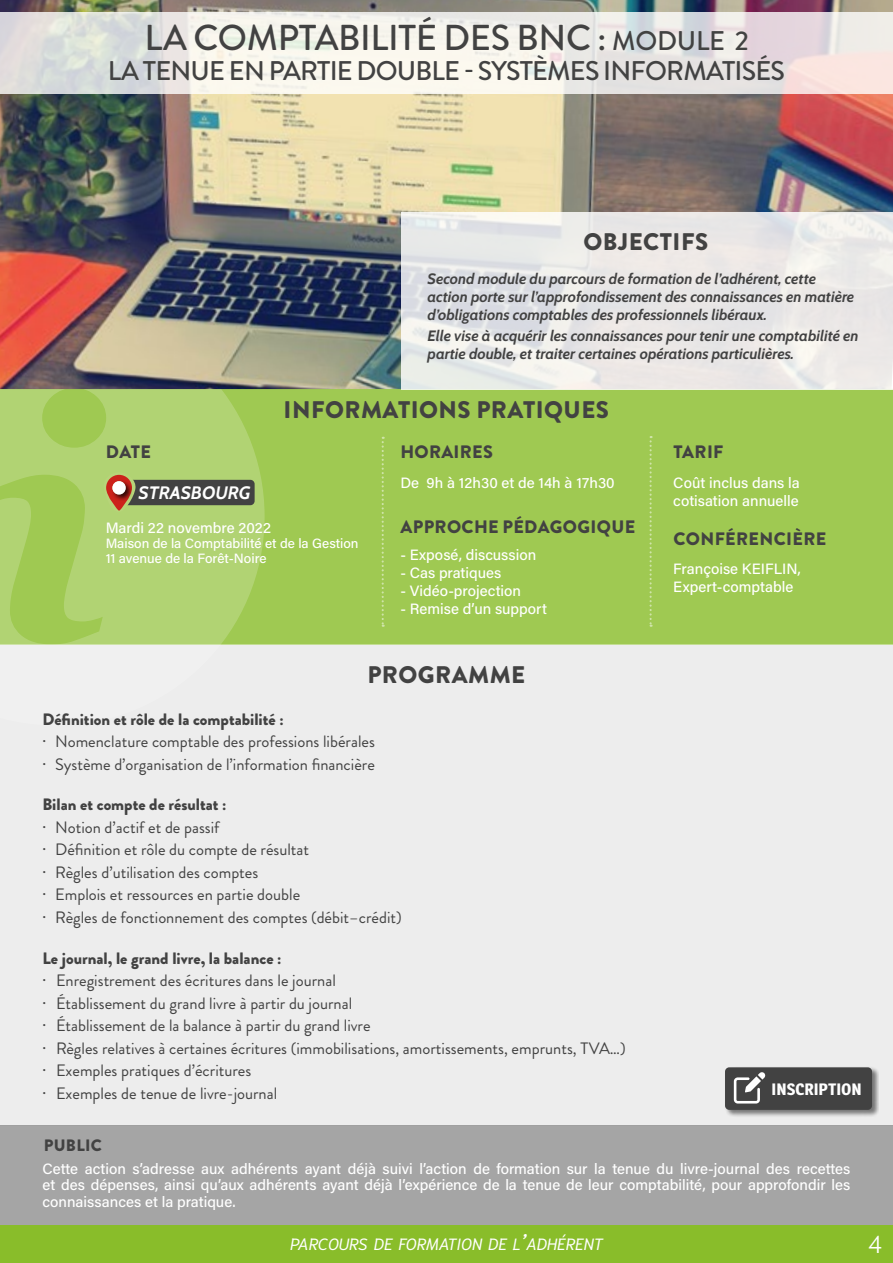
<style>
.page{position:relative;width:893px;height:1263px;background:#fff}
.page>*{position:absolute;margin:0;border:0;box-sizing:border-box;transform-origin:0 0}
.t1{font:500 36px "Brandon Grotesque";letter-spacing:-.01em;color:#424242}
.t2{font:500 27px "Brandon Grotesque";letter-spacing:-.03em;color:#424242}
.t3{font:900 24px "Brandon Grotesque";letter-spacing:.02em;color:#424242}
.t4{font:300 24px "Overpass";color:#fff}
.t5{font:900 18px "Brandon Grotesque";letter-spacing:.02em;color:#424242}
.t6{font:italic 18px "Cabin";color:#fff}
.t7{font:16.5px/22.5px "Brandon Grotesque";color:#424242}
.t8{font:900 16.5px "Brandon Grotesque";letter-spacing:.02em;color:#424242}
.t9{font:italic 16.35px "Niramit";color:#fff}
.t10{font:700 16.35px "Magra";color:#fff}
.t11{font:15px/16.5px "Acumin Variable Concept";color:#fff}
.t12{font:italic 15px/18px "Cabin";color:#424242}
.t13{font:13.5px/15px "Acumin Variable Concept";color:#fff}
.s1{font-size:27px}
.s2{font-weight:900}
.s3{font-family:"Overpass";font-weight:300}
.s4{font-size:23.25px}
</style>
<div class="page">
<div style="left:0;top:1125px;width:893px;height:100px;background:#a5a5a5"></div>
<div style="left:0;top:1225px;width:893px;height:38px;background:#89bd2a"></div>
<div style="left:265px;top:389px;width:628px;height:256px;background:#9fc952"></div>
<div style="left:0;top:645px;width:893px;height:480px;background:#ededed"></div>
<svg style="left:0;top:389px;width:265px;height:256px;background:#acd06a"></svg>
<img style="left:0;top:0;width:893px;height:389px">
<svg style="left:0;top:13px;width:893px;height:81px"></svg>
<svg style="left:401px;top:213px;width:491px;height:177px;background:#e9e8e7"></svg>
<svg style="left:649px;top:436px;width:3px;height:191px"></svg>
<svg style="left:382px;top:437px;width:2px;height:190px"></svg>
<svg style="left:103px;top:472px;width:152px;height:40px;background:#757c54"></svg>
<div style="left:111px;top:480px;width:21px;height:21px;background:#000;opacity:.75"></div>
<div style="left:112px;top:481px;width:14px;height:14px;background:#fff;border-radius:50%"></div>
<div style="left:725px;top:1067px;width:154px;height:51px;background:#000;opacity:.5"></div>
<div style="left:725px;top:1067px;width:147px;height:43px;background:#424242;border-radius:4px"></div>
<svg style="left:734px;top:1072px;width:31px;height:31px"></svg>
<h1 class="t1" style="left:144px;top:13px;width:606px">LA COMPTABILITÉ DES BNC : <span class="s1">MODULE 2</span></h1>
<h2 class="t2" style="left:108px;top:52px;width:679px">LA TENUE EN PARTIE DOUBLE - SYSTÈMES INFORMATISÉS</h2>
<h3 class="t3" style="left:583px;top:224px;width:126px">OBJECTIFS</h3>
<p class="t12" style="left:428px;top:269px;width:428px">Second module du parcours de formation de l’adhérent, cette action porte sur l’approfondissement des connaissances en matière d’obligations comptables des professionnels libéraux.</p>
<p class="t12" style="left:428px;top:326px;width:433px">Elle vise à acquérir les connaissances pour tenir une comptabilité en partie double, et traiter certaines opérations particulières.</p>
<h3 class="t3" style="left:284px;top:393px;width:327px">INFORMATIONS PRATIQUES</h3>
<p class="t5" style="left:106px;top:439px;width:47px">DATE</p>
<p class="t5" style="left:400px;top:439px;width:94px">HORAIRES</p>
<p class="t5" style="left:673px;top:439px;width:52px">TARIF</p>
<p class="t6" style="left:139px;top:478px;width:113px">STRASBOURG</p>
<p class="t11" style="left:106px;top:519px;width:167px">Mardi 22 novembre 2022</p>
<p class="t13" style="left:106px;top:535px;width:254px">Maison de la Comptabilité et de la Gestion<br>11 avenue de la Forêt-Noire</p>
<p class="t11" style="left:400px;top:473px;width:216px">De 9h à 12h30 et de 14h à 17h30</p>
<p class="t11" style="left:673px;top:473px;width:128px;line-height:18px">Coût inclus dans la cotisation annuelle</p>
<p class="t5" style="left:400px;top:514px;width:236px">APPROCHE PÉDAGOGIQUE</p>
<p class="t5" style="left:673px;top:526px;width:154px">CONFÉRENCIÈRE</p>
<p class="t11" style="left:400px;top:546px;width:137px">- Exposé, discussion</p>
<p class="t11" style="left:400px;top:564px;width:103px">- Cas pratiques</p>
<p class="t11" style="left:400px;top:582px;width:122px">- Vidéo-projection</p>
<p class="t11" style="left:400px;top:600px;width:148px">- Remise d’un support</p>
<p class="t11" style="left:673px;top:559px;width:129px;line-height:18px">Françoise KEIFLIN,<br>Expert-comptable</p>
<h3 class="t3" style="left:367px;top:657px;width:159px">PROGRAMME</h3>
<p class="t7" style="left:43px;top:708px;width:334px"><span class="s2">Définition et rôle de la comptabilité :<br></span><span class="s3">·</span> Nomenclature comptable des professions libérales <span class="s3">·</span> Système d’organisation de l’information financière</p>
<p class="t7" style="left:43px;top:794px;width:361px"><span class="s2">Bilan et compte de résultat :<br></span><span class="s3">·</span> Notion d’actif et de passif<br><span class="s3">·</span> Définition et rôle du compte de résultat<br><span class="s3">·</span> Règles d’utilisation des comptes<br><span class="s3">·</span> Emplois et ressources en partie double<br><span class="s3">·</span> Règles de fonctionnement des comptes (débit–crédit)</p>
<p class="t7" style="left:43px;top:947px;width:585px"><span class="s2">Le journal, le grand livre, la balance :<br></span><span class="s3">·</span> Enregistrement des écritures dans le journal<br><span class="s3">·</span> Établissement du grand livre à partir du journal<br><span class="s3">·</span> Établissement de la balance à partir du grand livre<br><span class="s3">·</span> Règles relatives à certaines écritures (immobilisations, amortissements, emprunts, TVA…) <span class="s3">·</span> Exemples pratiques d’écritures<br><span class="s3">·</span> Exemples de tenue de livre-journal</p>
<p class="t8" style="left:44px;top:1134px;width:60px">PUBLIC</p>
<p class="t10" style="left:772px;top:1079px;width:92px">INSCRIPTION</p>
<p class="t11" style="left:43px;top:1159px;width:809px;text-align:justify">Cette action s’adresse aux adhérents ayant déjà suivi l’action de formation sur la tenue du livre-journal des recettes et des dépenses, ainsi qu’aux adhérents ayant déjà l’expérience de la tenue de leur comptabilité, pour approfondir les connaissances et la pratique.</p>
<p class="t9" style="left:290px;top:1230px;width:314px">PARCOURS DE FORMATION DE L<span class="s4">’</span>ADHÉRENT</p>
<h3 class="t4" style="left:868px;top:1227px;width:16px">4</h3>
</div>
